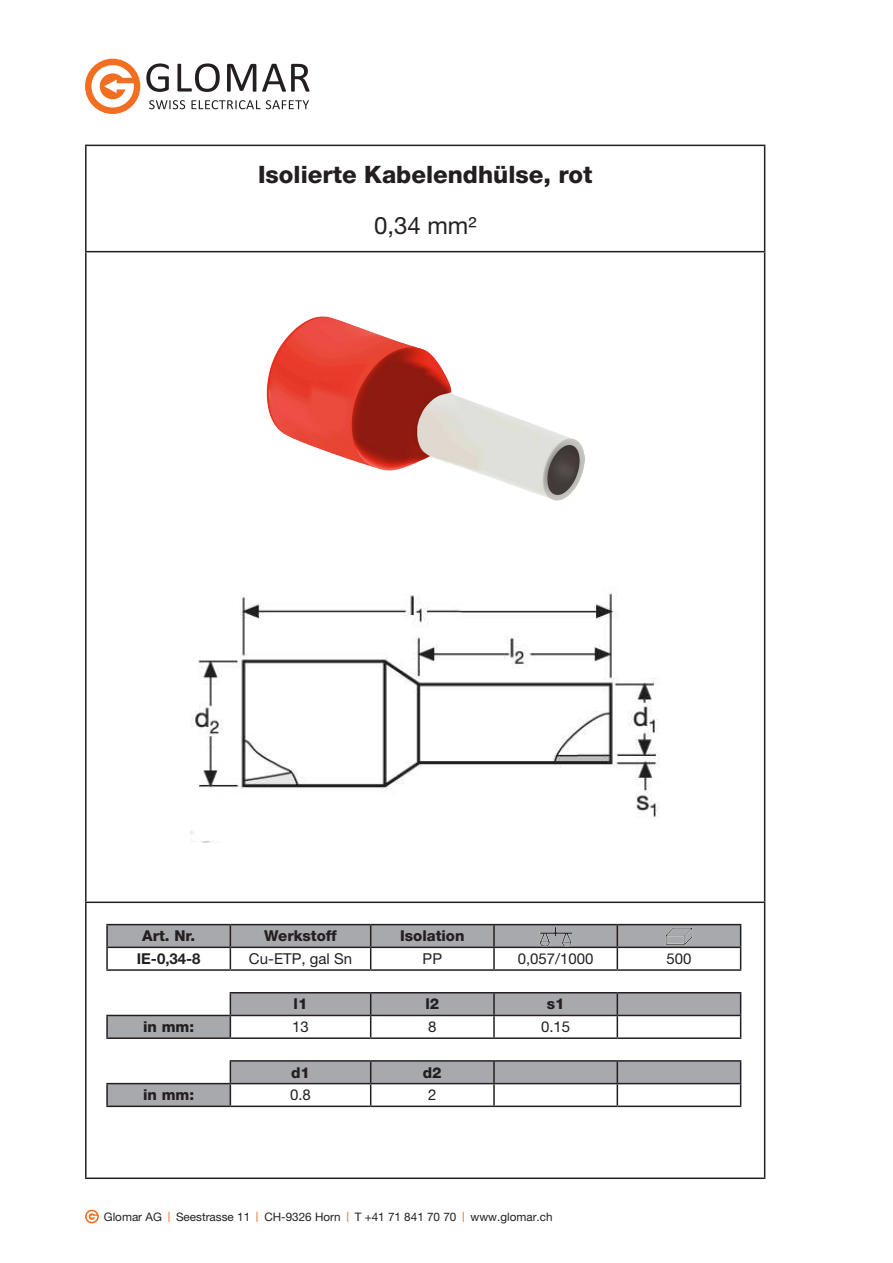
<style>
.page{position:relative;width:893px;height:1263px;background:#fff}
.page>*{position:absolute;margin:0;border:0;box-sizing:border-box;transform-origin:0 0}
.t1{font:800 24px "Helvetica Neue LT Pro";color:#231f20}
.t2{font:24px "Helvetica Neue LT Pro";color:#231f20}
.t3{font:800 15px "Helvetica Neue LT Pro";color:#231f20}
.t4{font:15px "Helvetica Neue LT Pro";color:#231f20}
.t5{font:700 15px "Helvetica Neue LT Pro";color:#231f20}
.t6{font:11.7px "Helvetica Neue LT Pro";color:#231f20}
.s1{font-family:"Calibri";font-weight:300;font-size:15px;color:#f36e21}
</style>
<div class="page">
<hr style="left:85px;top:145px;width:680px;height:1px;background:#231f20">
<hr style="left:85px;top:146px;width:2px;height:105px;background:#231f20">
<hr style="left:764px;top:146px;width:1px;height:105px;background:#231f20">
<hr style="left:85px;top:251px;width:680px;height:1px;background:#231f20">
<hr style="left:85px;top:252px;width:2px;height:649px;background:#231f20">
<hr style="left:764px;top:252px;width:1px;height:649px;background:#231f20">
<hr style="left:85px;top:901px;width:680px;height:2px;background:#231f20">
<hr style="left:85px;top:903px;width:2px;height:274px;background:#231f20">
<hr style="left:764px;top:903px;width:1px;height:274px;background:#231f20">
<hr style="left:85px;top:1177px;width:680px;height:2px;background:#231f20">
<svg style="left:85px;top:1210px;width:14px;height:13px"></svg>
<svg style="left:87px;top:1211px;width:10px;height:11px"></svg>
<svg style="left:146px;top:63px;width:23px;height:29px"></svg>
<svg style="left:177px;top:63px;width:43px;height:29px"></svg>
<svg style="left:227px;top:64px;width:29px;height:28px"></svg>
<svg style="left:262px;top:64px;width:48px;height:28px"></svg>
<svg style="left:149px;top:100px;width:36px;height:9px"></svg>
<svg style="left:191px;top:100px;width:118px;height:9px"></svg>
<div style="left:85px;top:59px;width:55px;height:55px;background:#f36e21;border-radius:50%"></div>
<svg style="left:91px;top:65px;width:43px;height:43px"></svg>
<svg style="left:107px;top:925px;width:633px;height:180px"></svg>
<hr style="left:106px;top:924px;width:124px;height:1px;background:#231f20">
<hr style="left:106px;top:925px;width:2px;height:21px;background:#231f20">
<hr style="left:230px;top:924px;width:141px;height:1px;background:#231f20">
<hr style="left:371px;top:924px;width:123px;height:1px;background:#231f20">
<hr style="left:494px;top:924px;width:123px;height:1px;background:#231f20">
<hr style="left:493px;top:925px;width:2px;height:21px;background:#231f20">
<hr style="left:617px;top:924px;width:124px;height:1px;background:#231f20">
<hr style="left:106px;top:946px;width:124px;height:2px;background:#231f20">
<hr style="left:106px;top:948px;width:2px;height:21px;background:#231f20">
<hr style="left:230px;top:946px;width:141px;height:2px;background:#231f20">
<svg style="left:230px;top:925px;width:1px;height:44px"></svg>
<hr style="left:371px;top:946px;width:123px;height:2px;background:#231f20">
<svg style="left:370px;top:925px;width:1px;height:44px"></svg>
<hr style="left:494px;top:946px;width:123px;height:2px;background:#231f20">
<hr style="left:493px;top:948px;width:2px;height:21px;background:#231f20">
<hr style="left:617px;top:946px;width:124px;height:2px;background:#231f20">
<svg style="left:617px;top:925px;width:1px;height:44px"></svg>
<svg style="left:740px;top:925px;width:1px;height:44px"></svg>
<hr style="left:106px;top:969px;width:124px;height:2px;background:#231f20">
<hr style="left:230px;top:969px;width:141px;height:2px;background:#231f20">
<hr style="left:371px;top:969px;width:123px;height:2px;background:#231f20">
<hr style="left:494px;top:969px;width:123px;height:2px;background:#231f20">
<hr style="left:617px;top:969px;width:124px;height:2px;background:#231f20">
<hr style="left:230px;top:992px;width:141px;height:1px;background:#231f20">
<hr style="left:371px;top:992px;width:123px;height:1px;background:#231f20">
<hr style="left:494px;top:992px;width:123px;height:1px;background:#231f20">
<hr style="left:493px;top:993px;width:2px;height:22px;background:#231f20">
<hr style="left:617px;top:992px;width:124px;height:1px;background:#231f20">
<hr style="left:106px;top:1015px;width:124px;height:1px;background:#231f20">
<hr style="left:106px;top:1016px;width:2px;height:21px;background:#231f20">
<hr style="left:230px;top:1015px;width:141px;height:1px;background:#231f20">
<svg style="left:230px;top:993px;width:1px;height:44px"></svg>
<hr style="left:371px;top:1015px;width:123px;height:1px;background:#231f20">
<svg style="left:370px;top:993px;width:1px;height:44px"></svg>
<hr style="left:494px;top:1015px;width:123px;height:1px;background:#231f20">
<hr style="left:493px;top:1016px;width:2px;height:21px;background:#231f20">
<hr style="left:617px;top:1015px;width:124px;height:1px;background:#231f20">
<svg style="left:617px;top:993px;width:1px;height:44px"></svg>
<svg style="left:740px;top:993px;width:1px;height:44px"></svg>
<hr style="left:106px;top:1037px;width:124px;height:2px;background:#231f20">
<hr style="left:230px;top:1037px;width:141px;height:2px;background:#231f20">
<hr style="left:371px;top:1037px;width:123px;height:2px;background:#231f20">
<hr style="left:494px;top:1037px;width:123px;height:2px;background:#231f20">
<hr style="left:617px;top:1037px;width:124px;height:2px;background:#231f20">
<hr style="left:230px;top:1060px;width:141px;height:2px;background:#231f20">
<hr style="left:371px;top:1060px;width:123px;height:2px;background:#231f20">
<hr style="left:494px;top:1060px;width:123px;height:2px;background:#231f20">
<hr style="left:493px;top:1062px;width:2px;height:21px;background:#231f20">
<hr style="left:617px;top:1060px;width:124px;height:2px;background:#231f20">
<hr style="left:106px;top:1083px;width:124px;height:1px;background:#231f20">
<hr style="left:106px;top:1084px;width:2px;height:21px;background:#231f20">
<hr style="left:230px;top:1083px;width:141px;height:1px;background:#231f20">
<svg style="left:230px;top:1062px;width:1px;height:43px"></svg>
<hr style="left:371px;top:1083px;width:123px;height:1px;background:#231f20">
<svg style="left:370px;top:1062px;width:1px;height:43px"></svg>
<hr style="left:494px;top:1083px;width:123px;height:1px;background:#231f20">
<hr style="left:493px;top:1084px;width:2px;height:21px;background:#231f20">
<hr style="left:617px;top:1083px;width:124px;height:1px;background:#231f20">
<svg style="left:617px;top:1062px;width:1px;height:43px"></svg>
<svg style="left:740px;top:1062px;width:1px;height:43px"></svg>
<hr style="left:106px;top:1105px;width:124px;height:2px;background:#231f20">
<hr style="left:230px;top:1105px;width:141px;height:2px;background:#231f20">
<hr style="left:371px;top:1105px;width:123px;height:2px;background:#231f20">
<hr style="left:494px;top:1105px;width:123px;height:2px;background:#231f20">
<hr style="left:617px;top:1105px;width:124px;height:2px;background:#231f20">
<img style="left:539px;top:927px;width:33px;height:20px">
<img style="left:664px;top:927px;width:30px;height:20px">
<img style="left:266px;top:316px;width:319px;height:184px">
<img style="left:191px;top:592px;width:469px;height:250px">
<h1 class="t1" style="left:258px;top:160px;width:336px">Isolierte Kabelendhülse, rot</h1>
<h1 class="t2" style="left:374px;top:211px;width:104px">0,34 mm²</h1>
<p class="t3" style="left:142px;top:927px;width:55px">Art. Nr.</p>
<p class="t3" style="left:264px;top:927px;width:74px">Werkstoff</p>
<p class="t3" style="left:400px;top:927px;width:66px">Isolation</p>
<p class="t5" style="left:137px;top:949px;width:65px">IE-0,34-8</p>
<p class="t4" style="left:249px;top:950px;width:105px">Cu-ETP, gal Sn</p>
<p class="t4" style="left:423px;top:950px;width:21px">PP</p>
<p class="t4" style="left:518px;top:950px;width:77px">0,057/1000</p>
<p class="t4" style="left:666px;top:950px;width:27px">500</p>
<p class="t3" style="left:294px;top:995px;width:15px">l1</p>
<p class="t3" style="left:425px;top:995px;width:15px">l2</p>
<p class="t3" style="left:547px;top:995px;width:19px">s1</p>
<p class="t3" style="left:143px;top:1018px;width:53px">in mm:</p>
<p class="t4" style="left:292px;top:1018px;width:18px">13</p>
<p class="t4" style="left:428px;top:1018px;width:10px">8</p>
<p class="t4" style="left:541px;top:1018px;width:31px">0.15</p>
<p class="t3" style="left:291px;top:1063px;width:20px">d1</p>
<p class="t3" style="left:423px;top:1063px;width:20px">d2</p>
<p class="t3" style="left:143px;top:1086px;width:53px">in mm:</p>
<p class="t4" style="left:290px;top:1086px;width:22px">0.8</p>
<p class="t4" style="left:428px;top:1086px;width:10px">2</p>
<p class="t6" style="left:104px;top:1209px;width:450px">Glomar AG <span class="s1">l</span> Seestrasse 11 <span class="s1">l</span> CH-9326 Horn <span class="s1">l</span> T +41 71 841 70 70 <span class="s1">l</span> www.glomar.ch</p>
</div>
